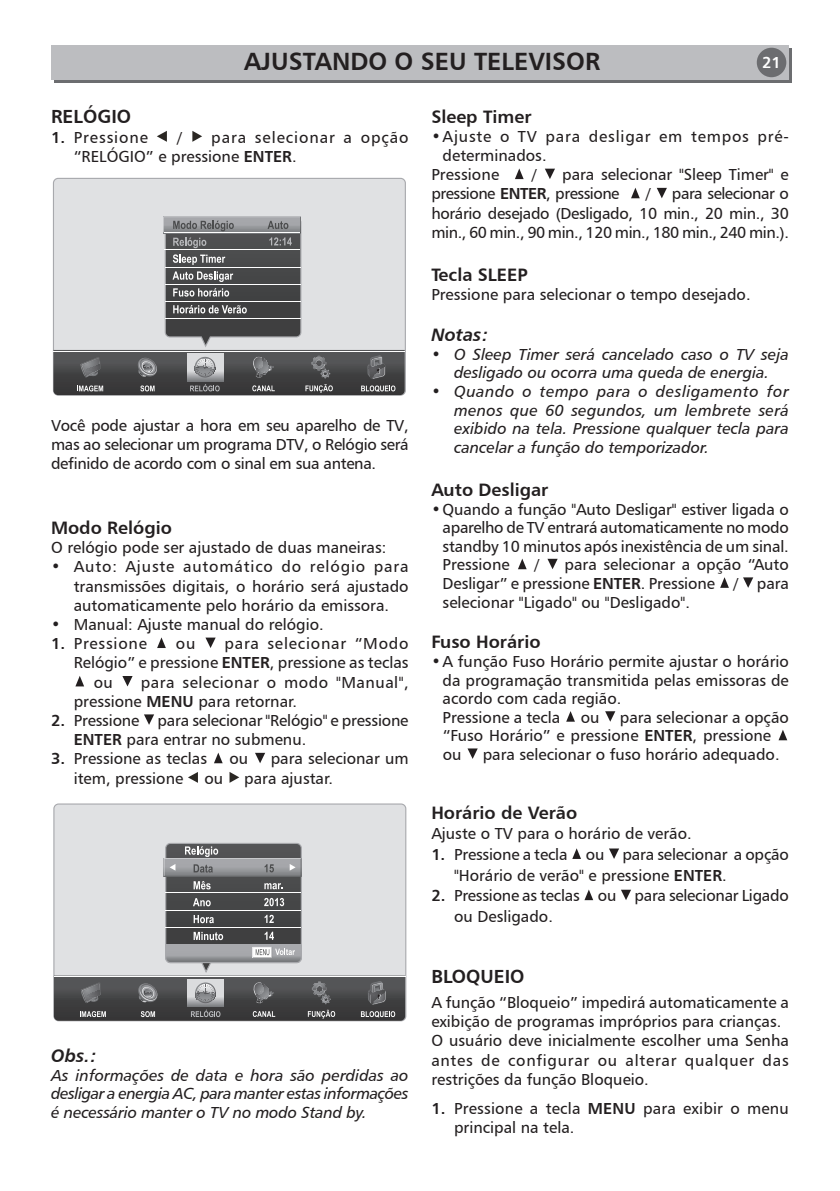
<style>
.page{position:relative;width:840px;height:1191px;background:#fff}
.page>*{position:absolute;margin:0;border:0;box-sizing:border-box;transform-origin:0 0}
.t1{font:25px "Humanist 777 BT Bold B";color:#231f20}
.t2{font:19px "Humanist 777 BT Bold B";color:#231f20}
.t3{font:18px "Humanist 777 BT Bold B";color:#231f20}
.t4{font:18px "Humanist 777 BT Bold Italic B";color:#231f20}
.t5{font:16px/19.2px "Humanist 777 BT Roman B";color:#231f20}
.t6{font:16px/18.6px "Humanist 777 BT Italic B";color:#231f20;text-align:justify}
.t7{font:16px "Humanist 777 BT Roman B";letter-spacing:.05em;color:#231f20}
.t8{font:16px/19.2px "Humanist 777 BT Roman B";letter-spacing:.055em;color:#231f20}
.t9{font:16px/19.2px "Humanist 777 BT Roman B";letter-spacing:.03em;color:#231f20}
.t10{font:16px "Humanist 777 BT Bold B";color:#fff}
.s1{font-family:"Humanist 777 BT Bold B"}
</style>
<div class="page">
<svg style="left:54px;top:48px;width:737px;height:34px;background:#86878a"></svg>
<div style="left:51px;top:45px;width:737px;height:34px;background:#bcbdc0"></div>
<div style="left:756px;top:48px;width:29px;height:29px;background:#6c6d70;border-radius:50%"></div>
<svg style="left:157px;top:131px;width:10px;height:11px"></svg>
<svg style="left:192px;top:131px;width:10px;height:11px"></svg>
<svg style="left:157px;top:637px;width:9px;height:11px"></svg>
<svg style="left:205px;top:637px;width:10px;height:11px"></svg>
<svg style="left:75px;top:676px;width:9px;height:10px"></svg>
<svg style="left:122px;top:676px;width:10px;height:10px"></svg>
<svg style="left:144px;top:714px;width:10px;height:11px"></svg>
<svg style="left:214px;top:752px;width:8px;height:11px"></svg>
<svg style="left:255px;top:753px;width:10px;height:10px"></svg>
<svg style="left:188px;top:772px;width:10px;height:11px"></svg>
<svg style="left:229px;top:772px;width:10px;height:11px"></svg>
<div style="left:53px;top:178px;width:352px;height:217px;background:#e0e1e3;border-radius:5px"></div>
<svg style="left:53px;top:217px;width:351px;height:178px"></svg>
<div style="left:54px;top:804px;width:351px;height:216px;background:#e0e1e3;border-radius:5px"></div>
<div style="left:53px;top:803px;width:353px;height:218px;border:1px solid #a8a9ad;border-radius:5px"></div>
<svg style="left:54px;top:842px;width:351px;height:178px"></svg>
<svg style="left:515px;top:168px;width:8px;height:11px"></svg>
<svg style="left:545px;top:169px;width:9px;height:10px"></svg>
<svg style="left:631px;top:188px;width:8px;height:10px"></svg>
<svg style="left:657px;top:188px;width:9px;height:10px"></svg>
<svg style="left:518px;top:558px;width:8px;height:11px"></svg>
<svg style="left:547px;top:559px;width:10px;height:10px"></svg>
<svg style="left:720px;top:577px;width:8px;height:11px"></svg>
<svg style="left:743px;top:577px;width:9px;height:11px"></svg>
<svg style="left:566px;top:711px;width:8px;height:10px"></svg>
<svg style="left:605px;top:711px;width:10px;height:10px"></svg>
<svg style="left:778px;top:730px;width:8px;height:10px"></svg>
<svg style="left:467px;top:748px;width:10px;height:11px"></svg>
<svg style="left:572px;top:848px;width:8px;height:11px"></svg>
<svg style="left:609px;top:848px;width:9px;height:11px"></svg>
<svg style="left:584px;top:889px;width:9px;height:11px"></svg>
<svg style="left:621px;top:889px;width:9px;height:11px"></svg>
<h1 class="t1" style="left:244px;top:46px;width:62px">Ajustando</h1>
<h1 class="t1" style="left:394px;top:46px;width:94px">oseu tele</h1>
<h1 class="t1" style="left:528px;top:46px;width:73px">visor</h1>
<p class="t10" style="left:761px;top:52px;width:20px">21</p>
<p class="t2" style="left:51px;top:105px;width:12px">Reló</p>
<p class="t2" style="left:97px;top:105px;width:24px">gio</p>
<p class="t8" style="left:51px;top:127px;width:98px"><span class="s1">1.</span> Pressione</p>
<p class="t5" style="left:177px;top:127px;width:6px">/</p>
<p class="t8" style="left:74px;top:127px;width:336px;text-indent:137px">para selecionar a opção “RELÓGIO” e pressione <span class="s1">ENTER</span>.</p>
<p class="t5" style="left:51px;top:415px;width:359px;text-align:justify">Você pode ajustar a hora em seu aparelho de TV, mas ao selecionar um programa DTV, o Relógio será definido de acordo com o sinal em sua antena.</p>
<p class="t3" style="left:51px;top:516px;width:122px">Modo Relógio</p>
<p class="t5" style="left:51px;top:537px;width:336px">O relógio pode ser ajustado de duas maneiras:</p>
<p class="t5" style="left:74px;top:557px;width:336px;text-align:justify;text-indent:-23px">• Auto: Ajuste automático do relógio para transmissões digitais, o horário será ajustado automaticamente pelo horário da emissora.</p>
<p class="t5" style="left:51px;top:614px;width:274px">• Manual: Ajuste manual do relógio.</p>
<p class="t7" style="left:51px;top:633px;width:97px"><span class="s1">1.</span> Pressione</p>
<p class="t5" style="left:176px;top:633px;width:21px">ou</p>
<p class="t7" style="left:224px;top:633px;width:185px">para selecionar “Modo</p>
<p class="t5" style="left:74px;top:653px;width:336px">Relógio” e pressione <span class="s1">ENTER</span>, pressione as teclas</p>
<p class="t5" style="left:94px;top:672px;width:21px">ou</p>
<p class="t9" style="left:74px;top:672px;width:336px;text-indent:67px">para selecionar o modo "Manual", pressione <span class="s1">MENU</span> para retornar.</p>
<p class="t5" style="left:74px;top:710px;width:336px;text-indent:-23px"><span class="s1">2.</span> Pressione para selecionar "Relógio" e pressione<br><span class="s1">ENTER</span> para entrar no submenu.</p>
<p class="t5" style="left:51px;top:749px;width:157px"><span class="s1">3.</span> Pressione as teclas</p>
<p class="t5" style="left:229px;top:749px;width:20px">ou</p>
<p class="t5" style="left:270px;top:749px;width:139px">para selecionar um</p>
<p class="t5" style="left:74px;top:768px;width:111px">item, pressione</p>
<p class="t5" style="left:204px;top:768px;width:20px">ou</p>
<p class="t5" style="left:244px;top:768px;width:90px">para ajustar.</p>
<p class="t4" style="left:51px;top:1044px;width:48px">Obs.:</p>
<p class="t6" style="left:51px;top:1065px;width:359px">As informações de data e hora são perdidas ao desligar a energia AC, para manter estas informações é necessário manter o TV no modo Stand by.</p>
<p class="t3" style="left:431px;top:105px;width:102px">Sleep Timer</p>
<p class="t7" style="left:431px;top:126px;width:359px">•Ajuste o TV para desligar em tempos pré-</p>
<p class="t5" style="left:442px;top:146px;width:105px">determinados.</p>
<p class="t5" style="left:431px;top:165px;width:69px">Pressione</p>
<p class="t5" style="left:531px;top:165px;width:6px">/</p>
<p class="t5" style="left:431px;top:165px;width:359px;text-indent:131px">para selecionar "Sleep Timer" e pressione <span class="s1">ENTER</span>, pressione</p>
<p class="t5" style="left:431px;top:184px;width:359px;text-align:justify;text-indent:240px">para selecionar o horário desejado (Desligado, 10 min., 20 min., 30 min., 60 min., 90 min., 120 min., 180 min., 240 min.).</p>
<p class="t3" style="left:431px;top:263px;width:98px">Tecla SLEEP</p>
<p class="t5" style="left:431px;top:285px;width:320px">Pressione para selecionar o tempo desejado.</p>
<p class="t4" style="left:431px;top:323px;width:59px">Notas:</p>
<p class="t6" style="left:431px;top:344px;width:359px;text-align:center">• O Sleep Timer será cancelado caso o TV seja desligado ou ocorra uma queda de energia.</p>
<p class="t6" style="left:453px;top:382px;width:336px;text-indent:-23px">• Quando o tempo para o desligamento for menos que 60 segundos, um lembrete será exibido na tela. Pressione qualquer tecla para cancelar a função do temporizador.</p>
<p class="t3" style="left:431px;top:478px;width:118px">Auto Desligar</p>
<p class="t5" style="left:442px;top:499px;width:347px;line-height:18.6px;text-align:justify;text-indent:-11px">•Quando a função "Auto Desligar" estiver ligada o aparelho de TV entrará automaticamente no modo standby 10 minutos após inexistência de um sinal.<br>Pressione</p>
<p class="t5" style="left:645px;top:184px;width:6px">/</p>
<p class="t5" style="left:442px;top:555px;width:347px;line-height:18.6px;text-align:justify;text-indent:122px">para selecionar a opção “Auto Desligar” e pressione <span class="s1">ENTER</span>. Pressione / para selecionar "Ligado" ou "Desligado".</p>
<p class="t3" style="left:431px;top:631px;width:111px">Fuso Horário</p>
<p class="t5" style="left:442px;top:652px;width:347px;line-height:18.6px;text-indent:-11px">•A função Fuso Horário permite ajustar o horário da programação transmitida pelas emissoras de acordo com cada região.<br>Pressione a tecla</p>
<p class="t5" style="left:534px;top:555px;width:6px">/</p>
<p class="t5" style="left:442px;top:707px;width:347px;line-height:18.6px;text-indent:177px">para selecionar a opção “Fuso Horário” e pressione <span class="s1">ENTER</span>, pressione ou</p>
<p class="t5" style="left:580px;top:707px;width:20px">ou</p>
<p class="t5" style="left:482px;top:744px;width:298px">para selecionar o fuso horário adequado.</p>
<p class="t3" style="left:431px;top:801px;width:147px">Horário de Verão</p>
<p class="t5" style="left:431px;top:824px;width:262px">Ajuste o TV para o horário de verão.</p>
<p class="t5" style="left:454px;top:844px;width:336px;line-height:20.6px;text-indent:-23px"><span class="s1">1.</span> Pressione a tecla ou para selecionar a opção "Horário de verão" e pressione <span class="s1">ENTER</span>.</p>
<p class="t5" style="left:454px;top:885px;width:336px;line-height:20.6px;text-indent:-23px"><span class="s1">2.</span> Pressione as teclas ou para selecionar Ligado ou Desligado.</p>
<p class="t2" style="left:431px;top:964px;width:73px">Bloqueio</p>
<p class="t5" style="left:431px;top:992px;width:359px">A função “Bloqueio” impedirá automaticamente a exibição de programas impróprios para crianças.<br>O usuário deve inicialmente escolher uma Senha antes de configurar ou alterar qualquer das restrições da função Bloqueio.</p>
<p class="t5" style="left:454px;top:1098px;width:336px;text-indent:-23px"><span class="s1">1.</span> Pressione a tecla <span class="s1">MENU</span> para exibir o menu principal na tela.</p>
</div>
